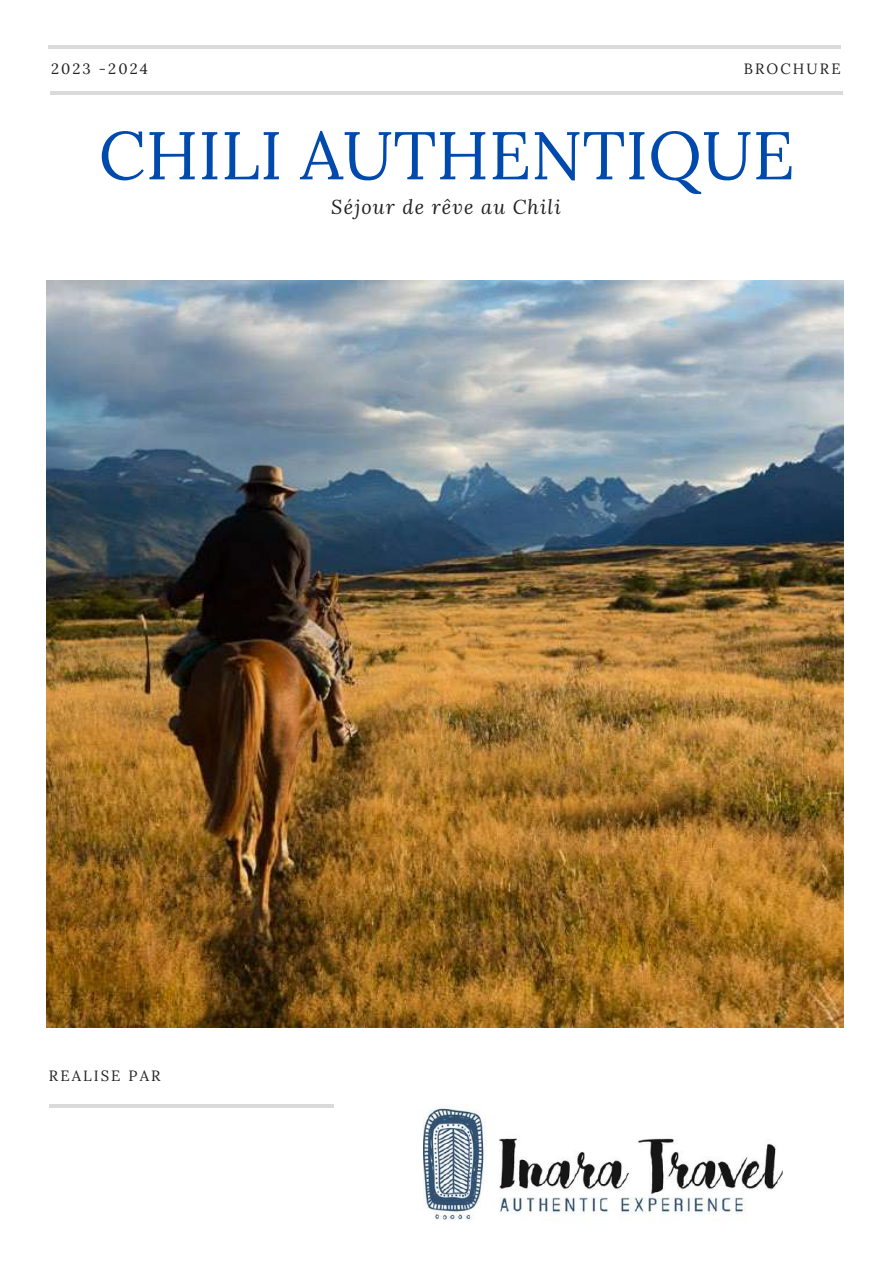
<style>
.page{position:relative;width:893px;height:1264px;background:#fff}
.page>*{position:absolute;margin:0;border:0;box-sizing:border-box;transform-origin:0 0}
.t1{font:67.35px "Lora";color:#004aad}
.t2{font:italic 19.8px "Lora";letter-spacing:.06em;color:#222}
.t3{font:14.85px "Lora";letter-spacing:.14em;color:#222}
</style>
<div class="page">
<img style="left:47px;top:280px;width:796px;height:747px">
<hr style="left:49px;top:1104px;width:285px;height:4px;background:#dadada">
<hr style="left:48px;top:46px;width:793px;height:3px;background:#000">
<hr style="left:50px;top:91px;width:792px;height:4px;background:#dadada">
<img style="left:424px;top:1106px;width:358px;height:114px">
<p class="t3" style="left:51px;top:60px;width:98px">2023 -2024</p>
<p class="t3" style="left:743px;top:60px;width:98px">BROCHURE</p>
<h1 class="t1" style="left:99px;top:111px;width:697px">CHILI AUTHENTIQUE</h1>
<h2 class="t2" style="left:331px;top:194px;width:231px">Séjour de rêve au Chili</h2>
<p class="t3" style="left:49px;top:1066px;width:113px">REALISE PAR</p>
</div>
